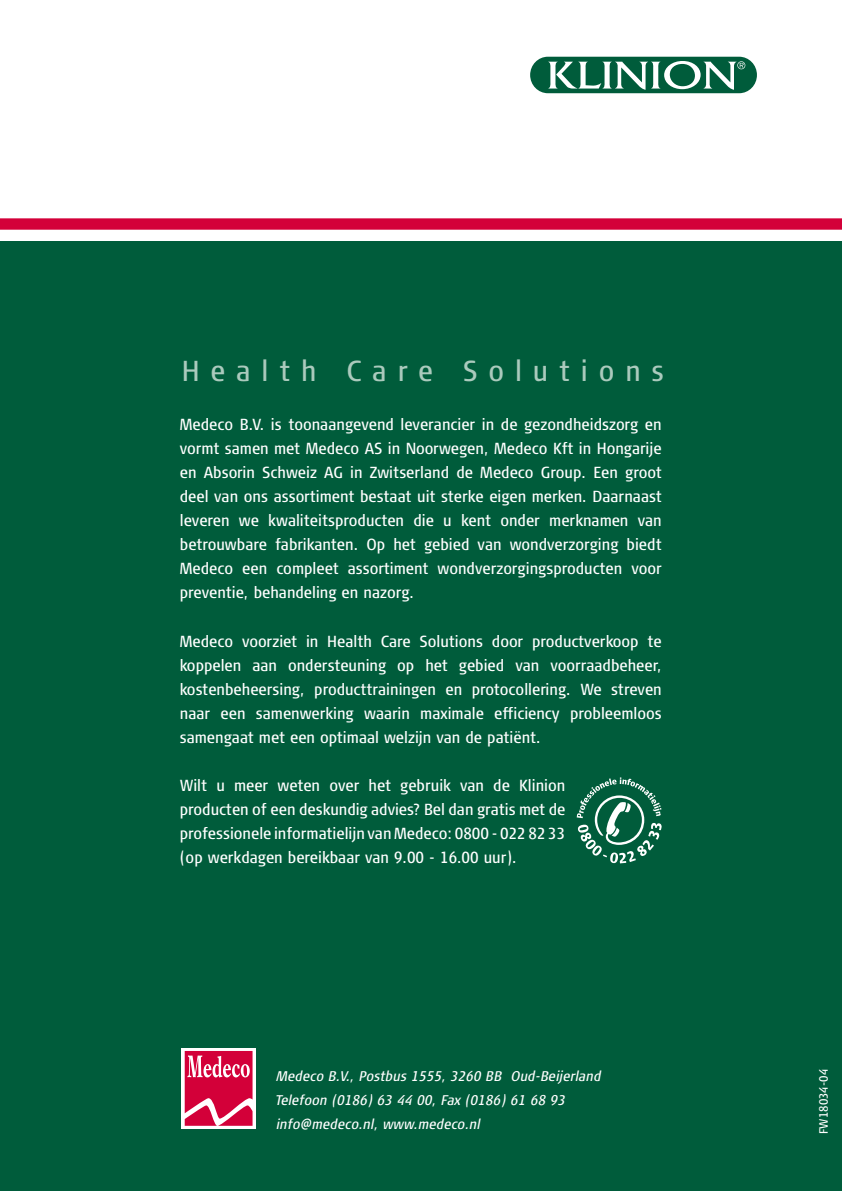
<style>
.page{position:relative;width:842px;height:1191px;background:#fff}
.page>*{position:absolute;margin:0;border:0;box-sizing:border-box;transform-origin:0 0}
.t1{font:28.8px "Signa Cond";letter-spacing:.375em;color:#abcabd}
.t2{font:16px/24px "Signa Cond Column";color:#fff;text-align:justify}
.t3{font:italic 14px/24px "Signa Cond Column";color:#fff}
.t4{font:12px "Signa Cond Column";color:#fff}
</style>
<div class="page">
<div style="left:0;top:241px;width:842px;height:950px;background:#005c3b"></div>
<svg style="left:577px;top:777px;width:85px;height:86px"></svg>
<div style="left:530px;top:57px;width:227px;height:36px;background:#005c3b;border-radius:18px"></div>
<svg style="left:548px;top:61px;width:197px;height:29px"></svg>
<div style="left:181px;top:1048px;width:74px;height:80px;background:#fff"></div>
<svg style="left:185px;top:1051px;width:68px;height:75px;background:#db3260"></svg>
<div style="left:0;top:218px;width:842px;height:12px;background:#d30039"></div>
<h1 class="t1" style="left:182px;top:355px;width:484px">Health Care Solutions</h1>
<p class="t2" style="left:180px;top:412px;width:483px">Medeco B.V. is toonaangevend leverancier in de gezondheidszorg en vormt samen met Medeco AS in Noorwegen, Medeco Kft in Hongarije en Absorin Schweiz AG in Zwitserland de Medeco Group. Een groot deel van ons assortiment bestaat uit sterke eigen merken. Daarnaast leveren we kwaliteitsproducten die u kent onder merknamen van betrouwbare fabrikanten. Op het gebied van wondverzorging biedt Medeco een compleet assortiment wondverzorgingsproducten voor preventie, behandeling en nazorg.</p>
<p class="t2" style="left:180px;top:629px;width:483px">Medeco voorziet in Health Care Solutions door productverkoop te koppelen aan ondersteuning op het gebied van voorraadbeheer, kostenbeheersing, producttrainingen en protocollering. We streven naar een samenwerking waarin maximale efficiency probleemloos samengaat met een optimaal welzijn van de patiënt.</p>
<p class="t2" style="left:180px;top:773px;width:387px">Wilt u meer weten over het gebruik van de Klinion producten of een deskundig advies? Bel dan gratis met de professionele informatielijn van Medeco: 0800 - 022 82 33 (op werkdagen bereikbaar van 9.00 - 16.00 uur).</p>
<p class="t3" style="left:275px;top:1064px;width:327px">Medeco B.V., Postbus 1555, 3260 BB Oud-Beijerland<br>Telefoon (0186) 63 44 00, Fax (0186) 61 68 93 info@medeco.nl, www.medeco.nl</p>
<p class="t4" style="left:817px;top:1134px;width:67px;rotate:-90deg">FW18034-04</p>
</div>
